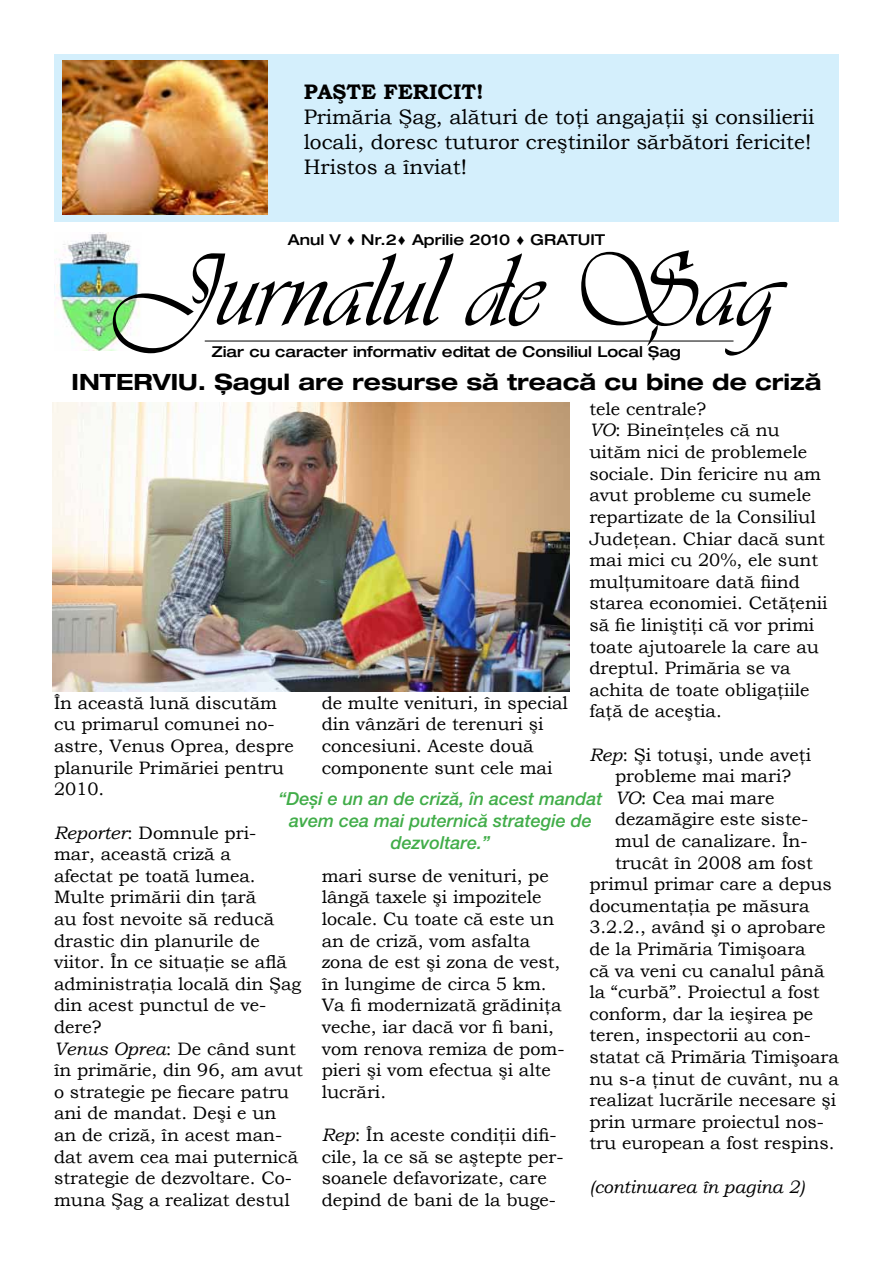
<style>
.page{position:relative;width:893px;height:1263px;background:#fff}
.page>*{position:absolute;margin:0;border:0;box-sizing:border-box;transform-origin:0 0}
.t1{font:108px "Vivaldii";color:#000}
.t2{font:700 expanded 22.5px "Helvetica Neue LT Pro";color:#000}
.t3{font:21px/25.2px "Bookman Old Style";color:#000}
.t4{font:700 21px "Bookman Old Style";color:#000}
.t5{font:18px/21.6px "Bookman Old Style";color:#000}
.t6{font:italic 500 18px/21.6px "Helvetica Neue LT Pro";color:#41ad49;text-align:center}
.t7{font:italic 18px "Bookman Old Style";color:#000}
.t8{font:500 expanded 15px "Helvetica Neue LT Pro";color:#000}
.s1{font-family:"Impact";font-weight:400;font-stretch:normal}
.s2{font-style:italic}
</style>
<div class="page">
<img style="left:54px;top:232px;width:86px;height:119px">
<hr style="left:205px;top:341px;width:528px;height:1px;background:#000">
<div style="left:54px;top:54px;width:785px;height:167px;background:#d4effc"></div>
<img style="left:62px;top:61px;width:205px;height:153px">
<img style="left:53px;top:402px;width:517px;height:290px">
<p class="t4" style="left:304px;top:76px;width:182px">PAŞTE FERICIT!</p>
<p class="t3" style="left:304px;top:104px;width:512px">Primăria Şag, alături de toţi angajaţii şi consilierii locali, doresc tuturor creştinilor sărbători fericite!<br>Hristos a înviat!</p>
<p class="t8" style="left:288px;top:230px;width:319px">Anul V <span class="s1">♦</span> Nr.2<span class="s1">♦</span> Aprilie 2010 <span class="s1">♦</span> GRATUIT</p>
<h1 class="t1" style="left:115px;top:228px;width:665px">Jurnalul de Sag</h1>
<h1 class="t1" style="left:652px;top:234px;width:20px">,</h1>
<p class="t8" style="left:212px;top:343px;width:471px">Ziar cu caracter informativ editat de Consiliul Local Şag</p>
<p class="t2" style="left:72px;top:368px;width:751px">Interviu. Şagul are resurse să treacă cu bine de criză</p>
<p class="t5" style="left:589px;top:398px;width:240px">tele centrale?<br><span class="s2">VO</span>: Bineînţeles că nu uităm nici de problemele sociale. Din fericire nu am avut probleme cu sumele repartizate de la Consiliul<br>Judeţean. Chiar dacă sunt mai mici cu 20%, ele sunt mulţumitoare dată fiind starea economiei. Cetăţenii să fie liniştiţi că vor primi toate ajutoarele la care au dreptul. Primăria se va achita de toate obligaţiile faţă de aceştia.</p>
<p class="t5" style="left:589px;top:744px;width:223px"><span class="s2">Rep</span>: Şi totuşi, unde aveţi</p>
<p class="t5" style="left:615px;top:765px;width:178px">probleme mai mari?</p>
<p class="t5" style="left:615px;top:787px;width:161px"><span class="s2">VO</span>: Cea mai mare</p>
<p class="t5" style="left:615px;top:808px;width:195px">dezamăgire este siste-</p>
<p class="t5" style="left:615px;top:830px;width:194px">mul de canalizare. În-</p>
<p class="t5" style="left:615px;top:852px;width:199px">trucât în 2008 am fost</p>
<p class="t5" style="left:589px;top:873px;width:244px">primul primar care a depus</p>
<p class="t5" style="left:589px;top:895px;width:222px">documentaţia pe măsura</p>
<p class="t5" style="left:589px;top:916px;width:238px">3.2.2., având şi o aprobare</p>
<p class="t5" style="left:589px;top:938px;width:218px">de la Primăria Timişoara</p>
<p class="t5" style="left:589px;top:960px;width:237px">că va veni cu canalul până</p>
<p class="t5" style="left:589px;top:981px;width:232px">la “curbă”. Proiectul a fost</p>
<p class="t5" style="left:589px;top:1003px;width:225px">conform, dar la ieşirea pe</p>
<p class="t5" style="left:589px;top:1024px;width:223px">teren, inspectorii au con-</p>
<p class="t5" style="left:589px;top:1046px;width:251px">statat că Primăria Timişoara</p>
<p class="t5" style="left:589px;top:1068px;width:251px">nu s-a ţinut de cuvânt, nu a</p>
<p class="t5" style="left:589px;top:1089px;width:248px">realizat lucrările necesare şi</p>
<p class="t5" style="left:589px;top:1111px;width:236px">prin urmare proiectul nos-</p>
<p class="t5" style="left:589px;top:1132px;width:247px">tru european a fost respins.</p>
<p class="t7" style="left:589px;top:1174px;width:217px">(continuarea în pagina 2)</p>
<p class="t5" style="left:54px;top:692px;width:241px">În această lună discutăm cu primarul comunei no&shy;astre, Venus Oprea, despre planurile Primăriei pentru<br>2010.</p>
<p class="t5" style="left:54px;top:822px;width:251px"><span class="s2">Reporter</span>: Domnule pri-<br>mar, această criză a<br>afectat pe toată lumea.<br>Multe primării din ţară<br>au fost nevoite să reducă drastic din planurile de viitor. În ce situaţie se află administraţia locală din Şag din acest punctul de ve&shy;dere?<br><span class="s2">Venus Oprea</span>: De când sunt în primărie, din 96, am avut o strategie pe fiecare patru ani de mandat. Deşi e un an de criză, în acest man&shy;dat avem cea mai puternică strategie de dezvoltare. Co&shy;muna Şag a realizat destul</p>
<p class="t5" style="left:322px;top:692px;width:248px">de multe venituri, în special din vânzări de terenuri şi concesiuni. Aceste două componente sunt cele mai</p>
<p class="t6" style="left:278px;top:788px;width:326px">“Deşi e un an de criză, în acest mandat avem cea mai puternică strategie de dezvoltare.”</p>
<p class="t5" style="left:322px;top:865px;width:244px">mari surse de venituri, pe lângă taxele şi impozitele locale. Cu toate că este un an de criză, vom asfalta zona de est şi zona de vest, în lungime de circa 5 km.<br>Va fi modernizată grădiniţa veche, iar dacă vor fi bani, vom renova remiza de pom&shy;pieri şi vom efectua şi alte lucrări.</p>
<p class="t5" style="left:322px;top:1124px;width:243px"><span class="s2">Rep</span>: În aceste condiţii difi&shy;cile, la ce să se aştepte per&shy;soanele defavorizate, care depind de bani de la buge-</p>
</div>
